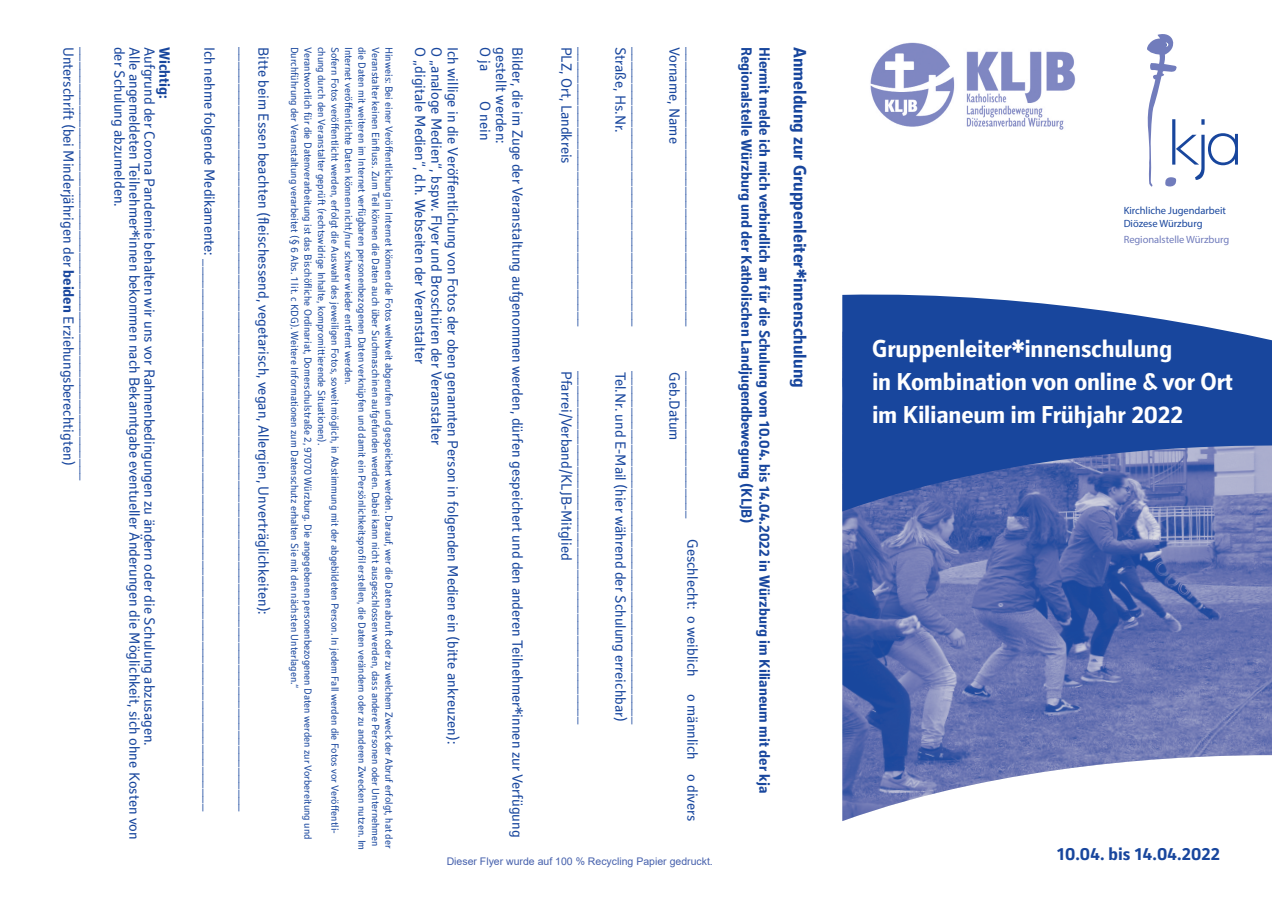
<style>
.page{position:relative;width:1272px;height:902px;background:#fff}
.page>*{position:absolute;margin:0;border:0;box-sizing:border-box;transform-origin:0 0}
.t1{font:700 24.75px "Secca Kj G";letter-spacing:-.01em;color:#fff}
.t2{font:700 18px "Secca Kj G";color:#18469d}
.t3{font:15px "Secca Kj G";color:#18469d}
.t4{font:700 15px "Secca Kj G";color:#18469d}
.t5{font:10.5px "Secca Kj G";color:#18469d}
.t6{font:10.5px "Arial";color:#4560ac}
.t7{font:10.5px/12.8px "Myriad Pro";letter-spacing:-.005em;color:#18469d}
.t8{font:10.5px "Myriad Pro";letter-spacing:-.005em;color:#717cbc}
.s1{font-weight:700}
</style>
<div class="page">
<img style="left:842px;top:511px;width:429px;height:310px">
<svg style="left:1147px;top:34px;width:90px;height:153px"></svg>
<svg style="left:842px;top:294px;width:429px;height:217px;fill:#18469d"></svg>
<img style="left:870px;top:42px;width:205px;height:88px">
<p class="t3" style="left:77px;top:47px;width:420px;rotate:90deg">Unterschrift (bei Minderjährigen der <span class="s1">beiden</span> Erziehungsberechtigten)</p>
<p class="t3" style="left:95px;top:47px;width:435px;rotate:90deg">___________________________________________________________</p>
<p class="t3" style="left:128px;top:47px;width:161px;rotate:90deg">der Schulung abzumelden.</p>
<p class="t3" style="left:143px;top:47px;width:794px;rotate:90deg">Alle angemeldeten Teilnehmer*innen bekommen nach Bekanntgabe eventueller Änderungen die Möglichkeit, sich ohne Kosten von</p>
<p class="t3" style="left:158px;top:47px;width:700px;rotate:90deg">Aufgrund der Corona Pandemie behalten wir uns vor Rahmenbedingungen zu ändern oder die Schulung abzusagen.</p>
<p class="t4" style="left:173px;top:47px;width:54px;rotate:90deg">Wichtig:</p>
<p class="t3" style="left:218px;top:47px;width:765px;rotate:90deg">Ich nehme folgende Medikamente: ___________________________________________________________________________</p>
<p class="t3" style="left:254px;top:47px;width:766px;rotate:90deg">________________________________________________________________________________________________________</p>
<p class="t3" style="left:272px;top:47px;width:569px;rotate:90deg">Bitte beim Essen beachten (fleischessend, vegetarisch, vegan, Allergien, Unverträglichkeiten):</p>
<p class="t5" style="left:300px;top:47px;width:643px;rotate:90deg">Durchführung der Veranstaltung verarbeitet (§ 6 Abs. 1 lit. c KDG). Weitere Informationen zum Datenschutz erhalten Sie mit den nächsten Unterlagen.“</p>
<p class="t5" style="left:314px;top:47px;width:794px;rotate:90deg">Verantwortlich für die Datenverarbeitung ist das Bischöfliche Ordinariat, Domerschulstraße 2, 97070 Würzburg. Die angegebenen personenbezogenen Daten werden zur Vorbereitung und</p>
<p class="t5" style="left:327px;top:47px;width:399px;rotate:90deg">chung durch den Veranstalter geprüft (rechtswidrige Inhalte, kompromittierende Situationen).</p>
<p class="t5" style="left:341px;top:47px;width:788px;rotate:90deg">Sofern Fotos veröffentlicht werden, erfolgt die Auswahl des jeweiligen Fotos, soweit möglich, in Abstimmung mit der abgebildeten Person. In jedem Fall werden die Fotos vor Veröffentli-</p>
<p class="t5" style="left:354px;top:47px;width:339px;rotate:90deg">Internet veröffentlichte Daten können nicht/nur schwer wieder entfernt werden.</p>
<p class="t5" style="left:368px;top:47px;width:804px;rotate:90deg">die Daten mit weiteren im Internet verfügbaren personenbezogenen Daten verknüpfen und damit ein Persönlichkeitsprofil erstellen, die Daten verändern oder zu anderen Zwecken nutzen. Im</p>
<p class="t5" style="left:381px;top:47px;width:800px;rotate:90deg">Veranstalter keinen Einfluss. Zum Teil können die Daten auch über Suchmaschinen aufgefunden werden. Dabei kann nicht ausgeschlossen werden, dass andere Personen oder Unternehmen</p>
<p class="t5" style="left:395px;top:47px;width:802px;rotate:90deg">Hinweis: Bei einer Veröffentlichung im Internet können die Fotos weltweit abgerufen und gespeichert werden. Darauf, wer die Daten abruft oder zu welchem Zweck der Abruf erfolgt, hat der</p>
<p class="t3" style="left:429px;top:47px;width:319px;rotate:90deg">O „digitale Medien“, d.h. Webseiten der Veranstalter</p>
<p class="t3" style="left:445px;top:47px;width:400px;rotate:90deg">O „analoge Medien“, bspw. Flyer und Broschüren der Veranstalter</p>
<p class="t3" style="left:461px;top:47px;width:698px;rotate:90deg">Ich willige in die Veröffentlichung von Fotos der oben genannten Person in folgenden Medien ein (bitte ankreuzen):</p>
<p class="t3" style="left:493px;top:47px;width:26px;rotate:90deg">O ja</p>
<p class="t3" style="left:510px;top:47px;width:98px;rotate:90deg">gestellt werden:</p>
<p class="t3" style="left:526px;top:47px;width:792px;rotate:90deg">Bilder, die im Zuge der Veranstaltung aufgenommen werden, dürfen gespeichert und den anderen Teilnehmer*innen zur Verfügung</p>
<p class="t3" style="left:493px;top:101px;width:41px;rotate:90deg">O nein</p>
<p class="t3" style="left:593px;top:47px;width:281px;rotate:90deg">______________________________________</p>
<p class="t3" style="left:575px;top:47px;width:118px;rotate:90deg">PLZ, Ort, Landkreis</p>
<p class="t3" style="left:593px;top:371px;width:354px;rotate:90deg">________________________________________________</p>
<p class="t3" style="left:575px;top:371px;width:191px;rotate:90deg">Pfarrei/Verband/KLJB-Mitglied</p>
<p class="t3" style="left:647px;top:47px;width:281px;rotate:90deg">______________________________________</p>
<p class="t3" style="left:629px;top:47px;width:87px;rotate:90deg">Straße, Hs.Nr.</p>
<p class="t3" style="left:647px;top:371px;width:354px;rotate:90deg">________________________________________________</p>
<p class="t3" style="left:629px;top:371px;width:352px;rotate:90deg">Tel.Nr. und E-Mail (hier während der Schulung erreichbar)</p>
<p class="t3" style="left:701px;top:47px;width:281px;rotate:90deg">______________________________________</p>
<p class="t4" style="left:755px;top:47px;width:478px;rotate:90deg">Regionalstelle Würzburg und der Katholischen Landjugendbewegung (KLJB)</p>
<p class="t4" style="left:773px;top:47px;width:747px;rotate:90deg">Hiermit melde ich mich verbindlich an für die Schulung vom 10.04. bis 14.04.2022 in Würzburg im Kilianeum mit der kja</p>
<p class="t2" style="left:810px;top:47px;width:342px;rotate:90deg">Anmeldung zur Gruppenleiter*innenschulung</p>
<p class="t3" style="left:683px;top:47px;width:98px;rotate:90deg">Vorname, Name</p>
<p class="t3" style="left:701px;top:371px;width:148px;rotate:90deg">____________________</p>
<p class="t3" style="left:683px;top:372px;width:70px;rotate:90deg">Geb.Datum</p>
<p class="t3" style="left:701px;top:538px;width:284px;rotate:90deg">Geschlecht: o weiblich o männlich o divers</p>
<p class="t6" style="left:446px;top:854px;width:268px">Dieser Flyer wurde auf 100 % Recycling Papier gedruckt.</p>
<p class="t7" style="left:1123px;top:204px;width:104px">Kirchliche Jugendarbeit<br>Diözese Würzburg</p>
<p class="t8" style="left:1123px;top:233px;width:107px">Regionalstelle Würzburg</p>
<p class="t1" style="left:872px;top:334px;width:301px">Gruppenleiter*innenschulung</p>
<p class="t1" style="left:872px;top:367px;width:363px">in Kombination von online &amp; vor Ort</p>
<p class="t1" style="left:872px;top:400px;width:313px">im Kilianeum im Frühjahr 2022</p>
<p class="t2" style="left:1057px;top:843px;width:164px">10.04. bis 14.04.2022</p>
</div>
